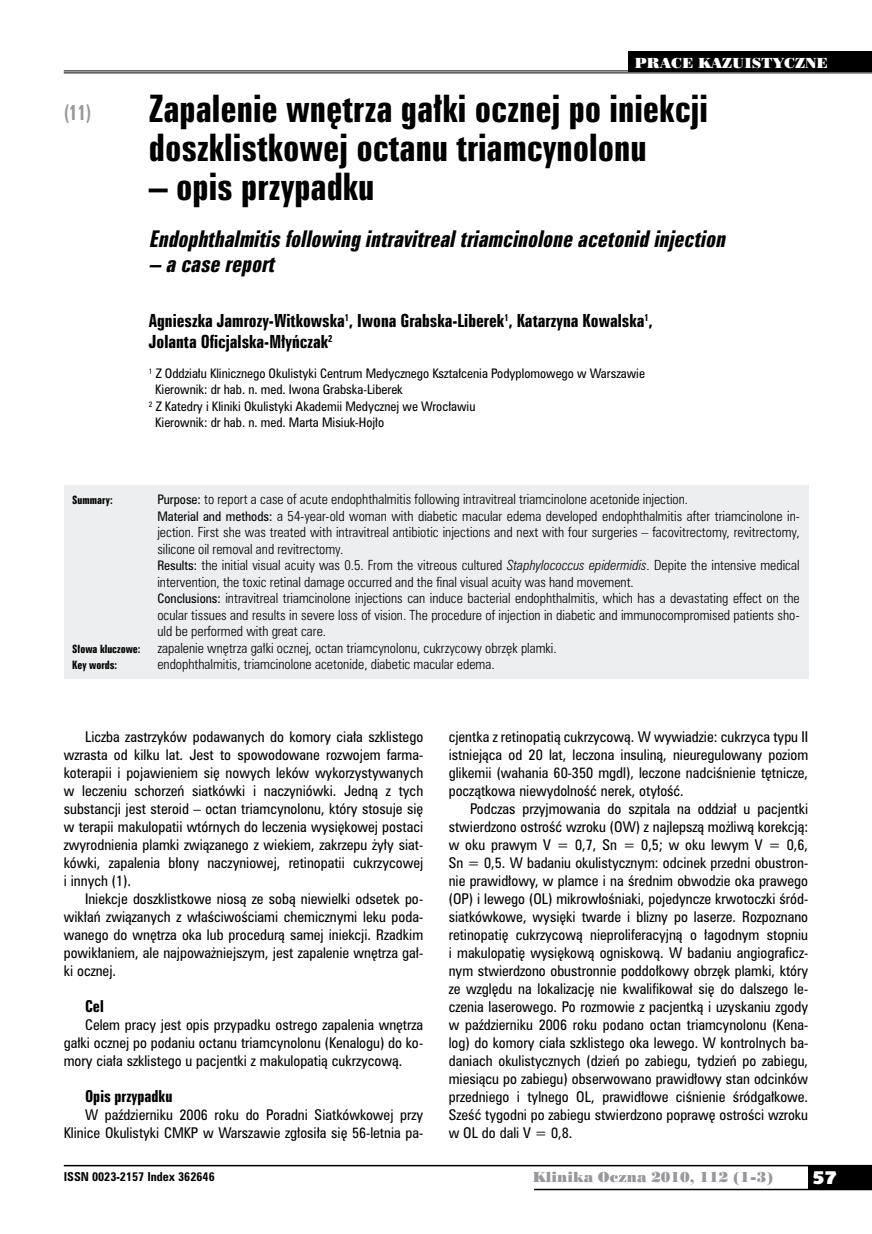
<style>
.page{position:relative;width:872px;height:1234px;background:#fff}
.page>*{position:absolute;margin:0;border:0;box-sizing:border-box;transform-origin:0 0}
.t1{font:34.5px/39px "Zurich Bd X Cn PL";color:#000}
.t2{font:italic 21px "Zurich Bd X Cn PL";color:#000}
.t3{font:19.5px "Zurich Bd X Cn PL";color:#98989c;scale:.9 1}
.t4{font:18px "Humanst 531 U Blk PL";color:#fff}
.t5{font:16.5px/21px "Zurich Bd X Cn PL";color:#000}
.t6{font:15px "Zurich Bd X Cn PL";color:#000}
.t7{font:13.5px/18px "Zurich Cn PL";color:#000;text-align:justify}
.t8{font:13.5px "Poster Bodoni PL";color:#98989c}
.t9{font:13.5px "Poster Bodoni PL";color:#fff}
.t10{font:12.75px/16.5px "Zurich Lt Cn PL";color:#000}
.t11{font:12px "Zurich Cn PL";color:#000}
.t12{font:700 11.25px "Zurich Cn PL";color:#000}
.t13{font:10.5px "Zurich Bd X Cn PL";color:#000}
.s1{font-family:"Zurich Cn PL";font-size:12px}
.s2{font-style:italic}
</style>
<div class="page">
<div style="left:808px;top:1165px;width:64px;height:24px;background:#000"></div>
<hr style="left:64px;top:1164px;width:808px;height:2px;background:#000">
<hr style="left:534px;top:1188px;width:338px;height:1px;background:#000">
<div style="left:64px;top:485px;width:744px;height:193px;background:#edeeef"></div>
<hr style="left:64px;top:70px;width:808px;height:1px;background:#000">
<hr style="left:64px;top:72px;width:808px;height:1px;background:#000">
<div style="left:628px;top:51px;width:244px;height:21px;background:#000"></div>
<h3 class="t3" style="left:64px;top:100px;width:32px">(11)</h3>
<p class="t9" style="left:635px;top:54px;width:195px">PRACE KAZUISTYCZNE</p>
<h1 class="t1" style="left:149px;top:89px;width:560px">Zapalenie wnętrza gałki ocznej po iniekcji doszklistkowej octanu triamcynolonu</h1>
<h1 class="t1" style="left:149px;top:167px;width:227px">– opis przypadku</h1>
<h2 class="t2" style="left:149px;top:225px;width:583px">Endophthalmitisfollowingintravitrealtriamcinolone acetonidinjection</h2>
<h2 class="t2" style="left:149px;top:250px;width:132px">– acase report</h2>
<p class="t5" style="left:149px;top:310px;width:505px">Agnieszka Jamrozy-Witkowska<sup>1</sup>, Iwona Grabska-Liberek<sup>1</sup>, Katarzyna Kowalska<sup>1</sup>,<br>Jolanta Oficjalska-Młyńczak<sup>2</sup></p>
<p class="t11" style="left:149px;top:365px;width:497px"><sup>1</sup> Z Oddziału Klinicznego Okulistyki Centrum Medycznego Kształcenia Podyplomowego w Warszawie</p>
<p class="t11" style="left:155px;top:381px;width:249px">Kierownik: dr hab. n. med. Iwona Grabska-Liberek</p>
<p class="t11" style="left:149px;top:398px;width:328px"><sup>2</sup> Z Katedry i Kliniki Okulistyki Akademii Medycznej we Wrocławiu</p>
<p class="t11" style="left:155px;top:414px;width:230px">Kierownik: dr hab. n. med. Marta Misiuk-Hojło</p>
<p class="t13" style="left:72px;top:493px;width:42px">Summary:</p>
<p class="t10" style="left:157px;top:490px;width:644px"><span class="s1">Purpose:</span> to report a case of acute endophthalmitis following intravitreal triamcinolone acetonide injection.<br><span class="s1">Material and methods:</span> a 54-year-old woman with diabetic macular edema developed endophthalmitis after triamcinolone in&shy;jection. First she was treated with intravitreal antibiotic injections and next with four surgeries – facovitrectomy, revitrectomy, silicone oil removal and revitrectomy.<br><span class="s1">Results:</span> the initial visual acuity was 0.5. From the vitreous cultured <span class="s2">Staphylococcus epidermidis</span>. Depite the intensive medical intervention, the toxic retinal damage occurred and the final visual acuity was hand movement.<br><span class="s1">Conclusions:</span> intravitreal triamcinolone injections can induce bacterial endophthalmitis, which has a devastating effect on the ocular tissues and results in severe loss of vision. The procedure of injection in diabetic and immunocompromised patients sho&shy;uld be performed with great care.</p>
<p class="t13" style="left:72px;top:641px;width:70px">Słowa kluczowe:</p>
<p class="t10" style="left:157px;top:639px;width:401px">zapalenie wnętrza gałki ocznej, octan triamcynolonu, cukrzycowy obrzęk plamki.</p>
<p class="t13" style="left:72px;top:658px;width:46px">Key words:</p>
<p class="t10" style="left:157px;top:655px;width:339px">endophthalmitis, triamcinolone acetonide, diabetic macular edema.</p>
<p class="t7" style="left:64px;top:727px;width:361px;text-indent:21px">Liczba zastrzyków podawanych do komory ciała szklistego wzrasta od kilku lat. Jest to spowodowane rozwojem farma&shy;koterapii i pojawieniem się nowych leków wykorzystywanych w leczeniu schorzeń siatkówki i naczyniówki. Jedną z tych substancji jest steroid – octan triamcynolonu, który stosuje się w terapii makulopatii wtórnych do leczenia wysiękowej postaci zwyrodnienia plamki związanego z wiekiem, zakrzepu żyły siat&shy;kówki, zapalenia błony naczyniowej, retinopatii cukrzycowej i innych (1).</p>
<p class="t7" style="left:64px;top:889px;width:361px;text-indent:21px">Iniekcje doszklistkowe niosą ze sobą niewielki odsetek po&shy;wikłań związanych z właściwościami chemicznymi leku poda&shy;wanego do wnętrza oka lub procedurą samej iniekcji. Rzadkim powikłaniem, ale najpoważniejszym, jest zapalenie wnętrza gał&shy;ki ocznej.</p>
<p class="t6" style="left:85px;top:996px;width:20px">Cel</p>
<p class="t7" style="left:64px;top:1015px;width:361px;text-indent:21px">Celem pracy jest opis przypadku ostrego zapalenia wnętrza gałki ocznej po podaniu octanu triamcynolonu (Kenalogu) do ko&shy;mory ciała szklistego u pacjentki z makulopatią cukrzycową.</p>
<p class="t6" style="left:85px;top:1086px;width:89px">Opis przypadku</p>
<p class="t7" style="left:64px;top:1105px;width:361px;text-align:right">W październiku 2006 roku do Poradni Siatkówkowej przy<br>Klinice Okulistyki CMKP w Warszawie zgłosiła się 56-letnia pa-</p>
<p class="t7" style="left:449px;top:727px;width:361px">cjentka z retinopatią cukrzycową. W wywiadzie: cukrzyca typu II istniejąca od 20 lat, leczona insuliną, nieuregulowany poziom glikemii (wahania 60-350 mgdl), leczone nadciśnienie tętnicze, początkowa niewydolność nerek, otyłość.</p>
<p class="t7" style="left:449px;top:799px;width:361px;text-indent:21px">Podczas przyjmowania do szpitala na oddział u pacjentki stwierdzono ostrość wzroku (OW) z najlepszą możliwą korekcją: w oku prawym V = 0,7, Sn = 0,5; w oku lewym V = 0,6, Sn = 0,5. W badaniu okulistycznym: odcinek przedni obustron&shy;nie prawidłowy, w plamce i na średnim obwodzie oka prawego (OP) i lewego (OL) mikrowłośniaki, pojedyncze krwotoczki śród&shy;siatkówkowe, wysięki twarde i blizny po laserze. Rozpoznano retinopatię cukrzycową nieproliferacyjną o łagodnym stopniu i makulopatię wysiękową ogniskową. W badaniu angiograficz&shy;nym stwierdzono obustronnie poddołkowy obrzęk plamki, który ze względu na lokalizację nie kwalifikował się do dalszego le&shy;czenia laserowego. Po rozmowie z pacjentką i uzyskaniu zgody w październiku 2006 roku podano octan triamcynolonu (Kena&shy;log) do komory ciała szklistego oka lewego. W kontrolnych ba&shy;daniach okulistycznych (dzień po zabiegu, tydzień po zabiegu, miesiącu po zabiegu) obserwowano prawidłowy stan odcinków przedniego i tylnego OL, prawidłowe ciśnienie śródgałkowe.<br>Sześć tygodni po zabiegu stwierdzono poprawę ostrości wzroku w OL do dali V = 0,8.</p>
<p class="t12" style="left:64px;top:1168px;width:152px">ISSN 0023-2157 Index 362646</p>
<p class="t8" style="left:532px;top:1168px;width:242px">Klinika Oczna 2010, 112 (1-3)</p>
<h3 class="t4" style="left:812px;top:1165px;width:26px">57</h3>
</div>
